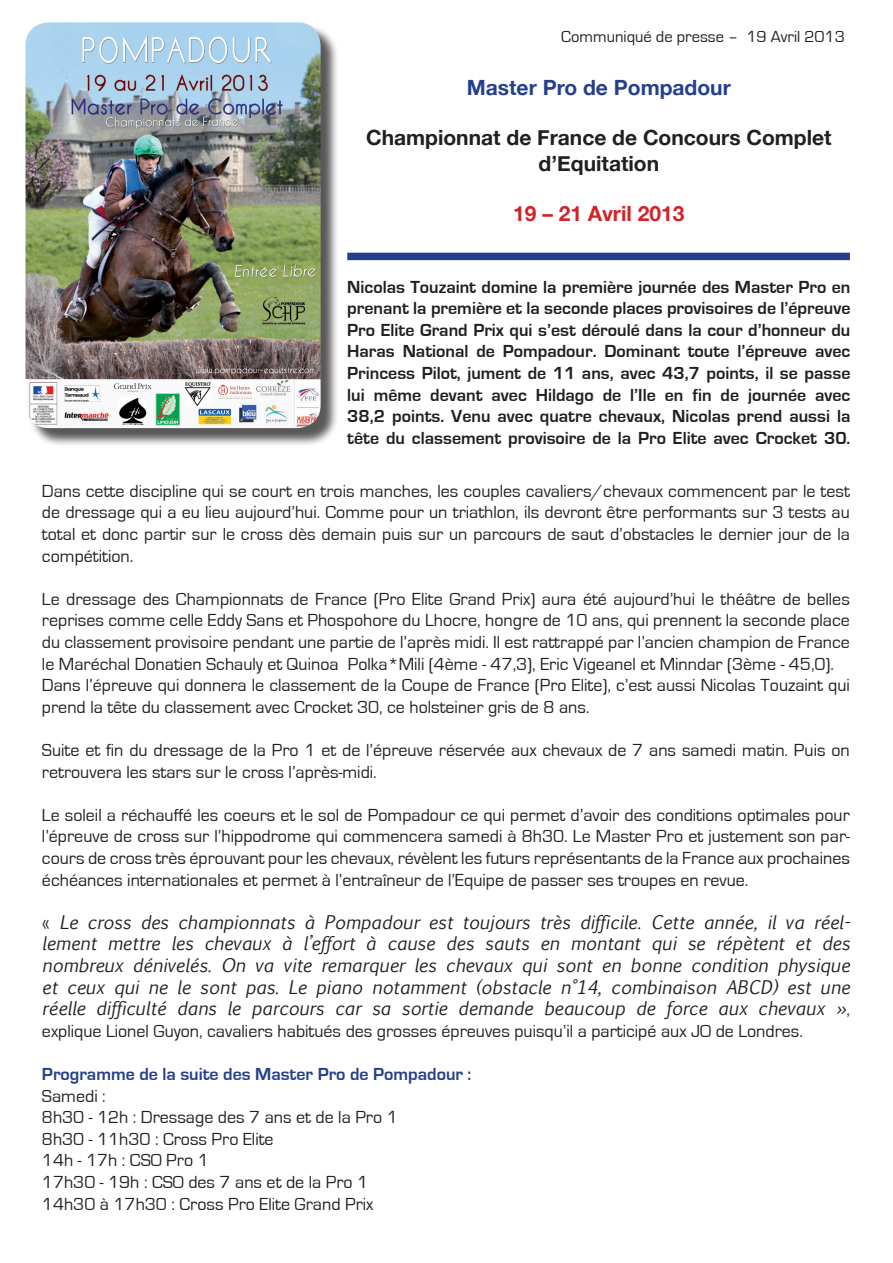
<style>
.page{position:relative;width:893px;height:1263px;background:#fff}
.page>*{position:absolute;margin:0;border:0;box-sizing:border-box;transform-origin:0 0}
.t1{font:700 21px/25.2px "Helvetica Neue";color:#231f20;text-align:center}
.t2{font:700 21px "Helvetica Neue";color:#253f8e}
.t3{font:700 21px "Helvetica Neue";color:#d1232a}
.t4{font:18px/21.6px "Eurostile";color:#231f20}
.t5{font:700 18px/21.6px "Eurostile";color:#231f20;text-align:justify}
.t6{font:italic 18px/21.6px "Euphemia UCAS";color:#231f20;text-align:justify}
.t7{font:700 18px "Eurostile";color:#253f8e}
.t8{font:16.5px "Eurostile";color:#231f20}
.s1{font-family:"Eurostile";font-style:normal}
</style>
<div class="page">
<div style="left:28px;top:25px;width:311px;height:422px;background:#231f20;opacity:.75"></div>
<img style="left:26px;top:22px;width:295px;height:406px">
<div style="left:347px;top:253px;width:503px;height:7px;background:#253f8e"></div>
<p class="t8" style="left:561px;top:28px;width:285px">Communiqué de presse – 19 Avril 2013</p>
<p class="t2" style="left:467px;top:71px;width:266px">Master Pro de Pompadour</p>
<p class="t1" style="left:366px;top:126px;width:467px">Championnat de France de Concours Complet d’Equitation</p>
<p class="t3" style="left:513px;top:197px;width:173px">19 – 21 Avril 2013</p>
<p class="t5" style="left:347px;top:276px;width:505px">Nicolas Touzaint domine la première journée des Master Pro en prenant la première et la seconde places provisoires de l’épreuve Pro Elite Grand Prix qui s’est déroulé dans la cour d’honneur du Haras National de Pompadour. Dominant toute l’épreuve avec Princess Pilot, jument de 11 ans, avec 43,7 points, il se passe lui même devant avec Hildago de l’Ile en fin de journée avec 38,2 points. Venu avec quatre chevaux, Nicolas prend aussi la tête du classement provisoire de la Pro Elite avec Crocket 30.</p>
<p class="t4" style="left:42px;top:480px;width:809px;text-align:justify">Dans cette discipline qui se court en trois manches, les couples cavaliers/chevaux commencent par le test de dressage qui a eu lieu aujourd’hui. Comme pour un triathlon, ils devront être performants sur 3 tests au total et donc partir sur le cross dès demain puis sur un parcours de saut d’obstacles le dernier jour de la compétition.</p>
<p class="t4" style="left:42px;top:588px;width:809px">Le dressage des Championnats de France (Pro Elite Grand Prix) aura été aujourd’hui le théâtre de belles reprises comme celle Eddy Sans et Phospohore du Lhocre, hongre de 10 ans, qui prennent la seconde place du classement provisoire pendant une partie de l’après midi. Il est rattrappé par l’ancien champion de France le Maréchal Donatien Schauly et Quinoa Polka*Mili (4ème - 47,3), Eric Vigeanel et Minndar (3ème - 45,0).<br>Dans l’épreuve qui donnera le classement de la Coupe de France (Pro Elite), c’est aussi Nicolas Touzaint qui prend la tête du classement avec Crocket 30, ce holsteiner gris de 8 ans.</p>
<p class="t4" style="left:42px;top:740px;width:809px">Suite et fin du dressage de la Pro 1 et de l’épreuve réservée aux chevaux de 7 ans samedi matin. Puis on retrouvera les stars sur le cross l’après-midi.</p>
<p class="t4" style="left:42px;top:804px;width:809px;text-align:justify">Le soleil a réchauffé les coeurs et le sol de Pompadour ce qui permet d’avoir des conditions optimales pour l’épreuve de cross sur l’hippodrome qui commencera samedi à 8h30. Le Master Pro et justement son par&shy;cours de cross très éprouvant pour les chevaux, révèlent les futurs représentants de la France aux prochaines échéances internationales et permet à l’entraîneur de l’Equipe de passer ses troupes en revue.</p>
<p class="t6" style="left:42px;top:911px;width:810px"><span class="s1">«</span> Le cross des championnats à Pompadour est toujours très difficile. Cette année, il va réel&shy;lement mettre les chevaux à l’effort à cause des sauts en montant qui se répètent et des nombreux dénivelés. On va vite remarquer les chevaux qui sont en bonne condition physique et ceux qui ne le sont pas. Le piano notamment (obstacle n°14, combinaison ABCD) est une réelle difficulté dans le parcours car sa sortie demande beaucoup de force aux chevaux »<span class="s1">,</span></p>
<p class="t4" style="left:42px;top:1020px;width:762px">explique Lionel Guyon, cavaliers habitués des grosses épreuves puisqu’il a participé aux JO de Londres.</p>
<p class="t7" style="left:42px;top:1064px;width:431px">Programme de la suite des Master Pro de Pompadour :</p>
<p class="t4" style="left:42px;top:1085px;width:357px">Samedi :<br>8h30 - 12h : Dressage des 7 ans et de la Pro 1<br>8h30 - 11h30 : Cross Pro Elite<br>14h - 17h : CSO Pro 1<br>17h30 - 19h : CSO des 7 ans et de la Pro 1<br>14h30 à 17h30 : Cross Pro Elite Grand Prix</p>
</div>
